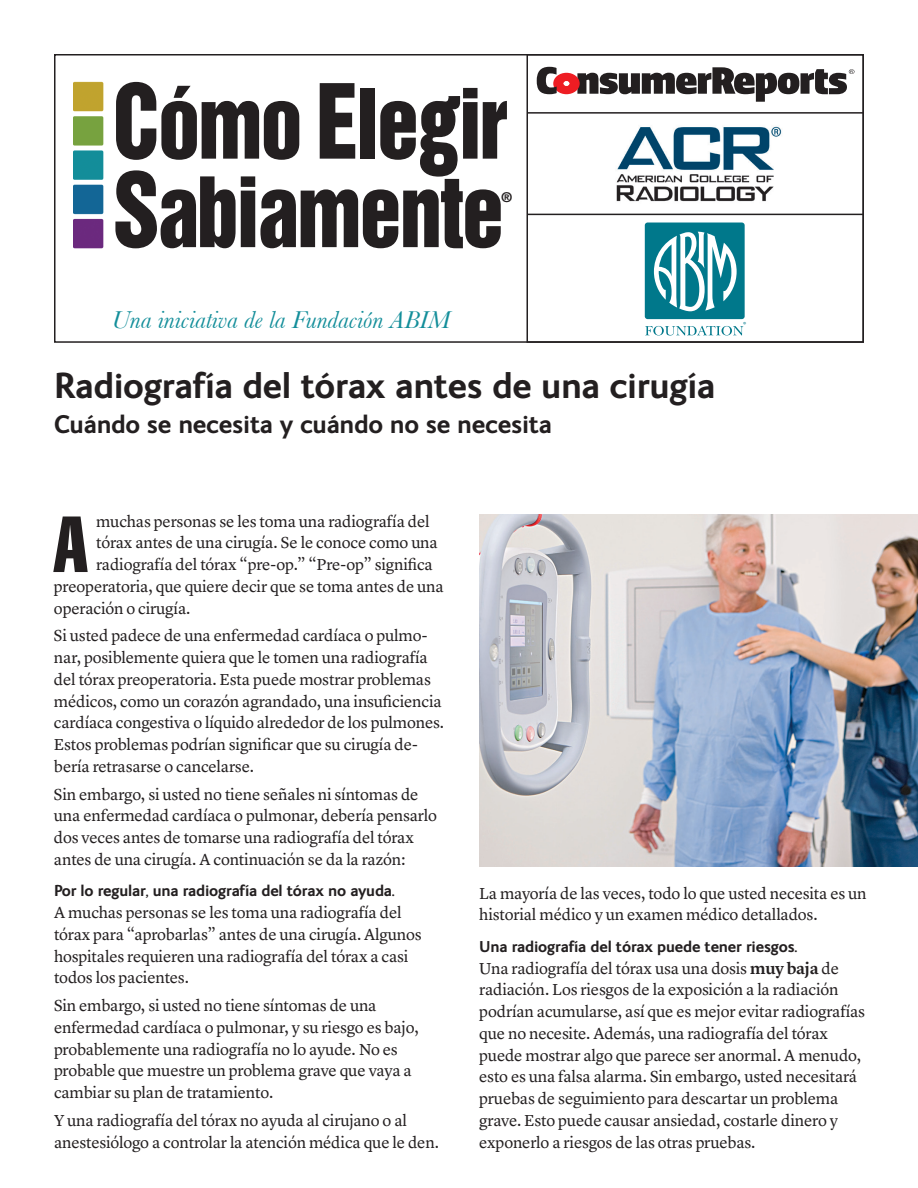
<style>
.page{position:relative;width:918px;height:1188px;background:#fff}
.page>*{position:absolute;margin:0;border:0;box-sizing:border-box;transform-origin:0 0}
.t1{font:88.5px/88.5px "Helvetica Inserat";letter-spacing:-.03em;color:#231f20;scale:.95 1}
.t2{font:extra-condensed 78px "Helvetica";color:#231f20}
.t3{font:700 36px "FS Ingrid";letter-spacing:-.01em;color:#231f20}
.t4{font:700 25.5px "FS Ingrid";letter-spacing:-.01em;color:#231f20}
.t5{font:italic 25.5px "Baskerville";color:#138e9a}
.t6{font:16.5px/21.8px "Lyon Text";letter-spacing:-.01em;color:#231f20}
.t7{font:700 15.75px "FS Ingrid";letter-spacing:-.01em;color:#231f20}
.t8{font:700 13.5px "Helvetica";color:#231f20}
.t9{font:600 7.5px "New Baskerville";color:#00788b}
.s1{font-size:94.5px}
.s2{font-weight:600}
</style>
<div class="page">
<img style="left:479px;top:514px;width:439px;height:352px">
<img style="left:616px;top:126px;width:166px;height:76px">
<div style="left:645px;top:223px;width:100px;height:96px;background:#00788b;border-radius:3px"></div>
<svg style="left:654px;top:232px;width:83px;height:79px"></svg>
<svg style="left:645px;top:326px;width:98px;height:9px"></svg>
<svg style="left:537px;top:67px;width:317px;height:35px"></svg>
<div style="left:526px;top:54px;width:338px;height:289px;border:2px solid #231f20"></div>
<hr style="left:528px;top:112px;width:336px;height:2px;background:#231f20">
<hr style="left:528px;top:214px;width:335px;height:1px;background:#231f20">
<img style="left:74px;top:81px;width:30px;height:168px">
<svg style="left:420px;top:96px;width:41px;height:81px"></svg>
<h1 class="t1" style="left:113px;top:80px;width:417px"><span class="s1">C</span>ómo <span class="s1">E</span>le ir<br><span class="s1">S</span>abiamente</h1>
<p class="t8" style="left:502px;top:189px;width:11px">®</p>
<h3 class="t5" style="left:112px;top:304px;width:340px">Una iniciativa de la Fundación ABIM</h3>
<p class="t9" style="left:743px;top:320px;width:5px">®</p>
<h3 class="t3" style="left:54px;top:362px;width:663px">Radiografía del tórax antes de una cirugía</h3>
<h3 class="t4" style="left:54px;top:407px;width:499px">Cuándo se necesita y cuándo no se necesita</h3>
<p class="t6" style="left:96px;top:509px;width:335px">muchas personas se les toma una radiografía del</p>
<p class="t6" style="left:96px;top:531px;width:343px">tórax antes de una cirugía. Se le conoce como una</p>
<p class="t6" style="left:96px;top:552px;width:338px">radiografía del tórax “pre-op.” “Pre-op” significa</p>
<p class="t6" style="left:54px;top:574px;width:391px">preoperatoria, que quiere decir que se toma antes de una</p>
<p class="t6" style="left:54px;top:596px;width:138px">operación o cirugía.</p>
<p class="t6" style="left:54px;top:624px;width:392px">Si usted padece de una enfermedad cardíaca o pulmo&shy;nar, posiblemente quiera que le tomen una radiografía del tórax preoperatoria. Esta puede mostrar problemas médicos, como un corazón agrandado, una insuficiencia cardíaca congestiva o líquido alrededor de los pulmones.<br>Estos problemas podrían significar que su cirugía de&shy;bería retrasarse o cancelarse.</p>
<p class="t6" style="left:54px;top:782px;width:384px">Sin embargo, si usted no tiene señales ni síntomas de una enfermedad cardíaca o pulmonar, debería pensarlo dos veces antes de tomarse una radiografía del tórax antes de una cirugía. A continuación se da la razón:</p>
<p class="t7" style="left:54px;top:881px;width:342px">Por lo regular, una radiografía del tórax no ayuda.</p>
<p class="t6" style="left:54px;top:900px;width:369px">A muchas personas se les toma una radiografía del tórax para “aprobarlas” antes de una cirugía. Algunos hospitales requieren una radiografía del tórax a casi todos los pacientes.</p>
<p class="t6" style="left:54px;top:993px;width:366px">Sin embargo, si usted no tiene síntomas de una enfermedad cardíaca o pulmonar, y su riesgo es bajo, probablemente una radiografía no lo ayude. No es probable que muestre un problema grave que vaya a cambiar su plan de tratamiento.</p>
<p class="t6" style="left:54px;top:1108px;width:387px">Y una radiografía del tórax no ayuda al cirujano o al anestesiólogo a controlar la atención médica que le den.</p>
<h2 class="t2" style="left:52px;top:495px;width:38px">A</h2>
<p class="t6" style="left:479px;top:881px;width:389px">La mayoría de las veces, todo lo que usted necesita es un historial médico y un examen médico detallados.</p>
<p class="t7" style="left:479px;top:936px;width:320px">Una radiografía del tórax puede tener riesgos.</p>
<p class="t6" style="left:479px;top:956px;width:387px">Una radiografía del tórax usa una dosis <span class="s2">muy baja</span> de radiación. Los riesgos de la exposición a la radiación podrían acumularse, así que es mejor evitar radiografías que no necesite. Además, una radiografía del tórax puede mostrar algo que parece ser anormal. A menudo, esto es una falsa alarma. Sin embargo, usted necesitará pruebas de seguimiento para descartar un problema grave. Esto puede causar ansiedad, costarle dinero y exponerlo a riesgos de las otras pruebas.</p>
</div>
